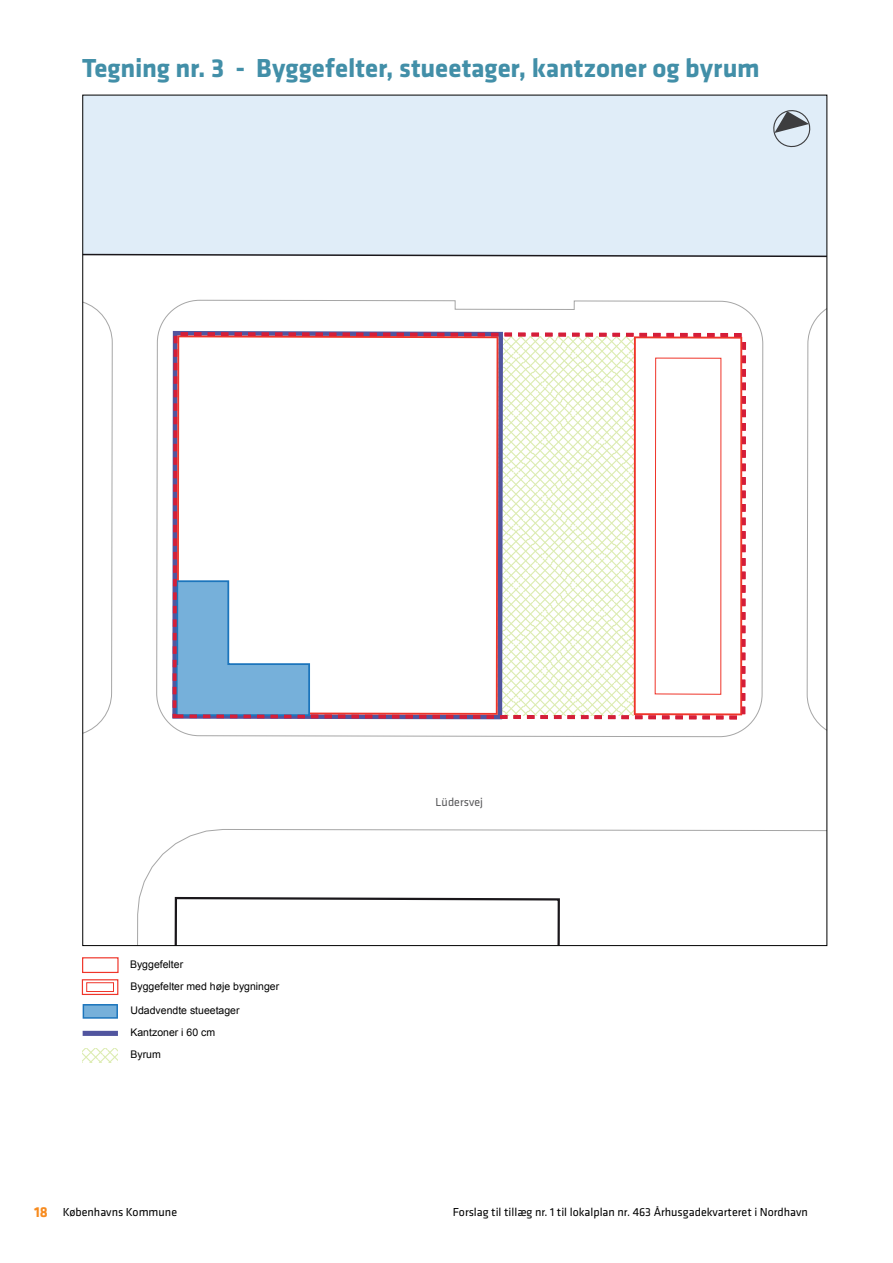
<style>
.page{position:relative;width:893px;height:1263px;background:#fff}
.page>*{position:absolute;margin:0;border:0;box-sizing:border-box;transform-origin:0 0}
.t1{font:700 27px "Klavika";letter-spacing:-.005em;color:#428fa8}
.t2{font:12px "Klavika";color:#000}
.t3{font:12px "Klavika";color:#58585a}
.t4{font:10.5px/22px "Arial";color:#000}
.s1{font-weight:700;font-size:15px;color:#f78b1f}
</style>
<div class="page">
<div style="left:85px;top:97px;width:740px;height:156px;background:#e0edf8"></div>
<svg style="left:173px;top:946px;width:388px;height:1px"></svg>
<svg style="left:82px;top:253px;width:746px;height:5px"></svg>
<svg style="left:137px;top:829px;width:688px;height:115px"></svg>
<svg style="left:82px;top:302px;width:31px;height:432px"></svg>
<svg style="left:156px;top:300px;width:607px;height:437px"></svg>
<svg style="left:807px;top:309px;width:18px;height:421px"></svg>
<svg style="left:770px;top:107px;width:42px;height:43px;background:#b7c1ca"></svg>
<svg style="left:173px;top:332px;width:573px;height:387px"></svg>
<div style="left:82px;top:957px;width:37px;height:16px;border:1px solid #ef352a"></div>
<svg style="left:83px;top:1004px;width:35px;height:15px"></svg>
<svg style="left:83px;top:1048px;width:35px;height:15px"></svg>
<div style="left:83px;top:1031px;width:35px;height:5px;background:#51559f"></div>
<div style="left:82px;top:979px;width:36px;height:16px;border:1px solid #ef352a"></div>
<div style="left:86px;top:982px;width:28px;height:10px;border:1px solid #ef352a"></div>
<h1 class="t1" style="left:82px;top:54px;width:679px">Tegning nr. 3 - Byggefelter, stueetager, kantzoner og byrum</h1>
<p class="t4" style="left:130px;top:954px;width:151px">Byggefelter<br>Byggefelter med høje bygninger</p>
<p class="t4" style="left:130px;top:1000px;width:111px">Udadvendte stueetager<br>Kantzoner i 60 cm<br>Byrum</p>
<p class="t3" style="left:435px;top:796px;width:49px;rotate:-1deg">Lüdersvej</p>
<p class="t2" style="left:34px;top:1205px;width:145px"><span class="s1">18</span> Københavns Kommune</p>
<p class="t2" style="left:453px;top:1205px;width:357px">Forslag til tillæg nr. 1 til lokalplan nr. 463 Århusgadekvarteret i Nordhavn</p>
</div>
